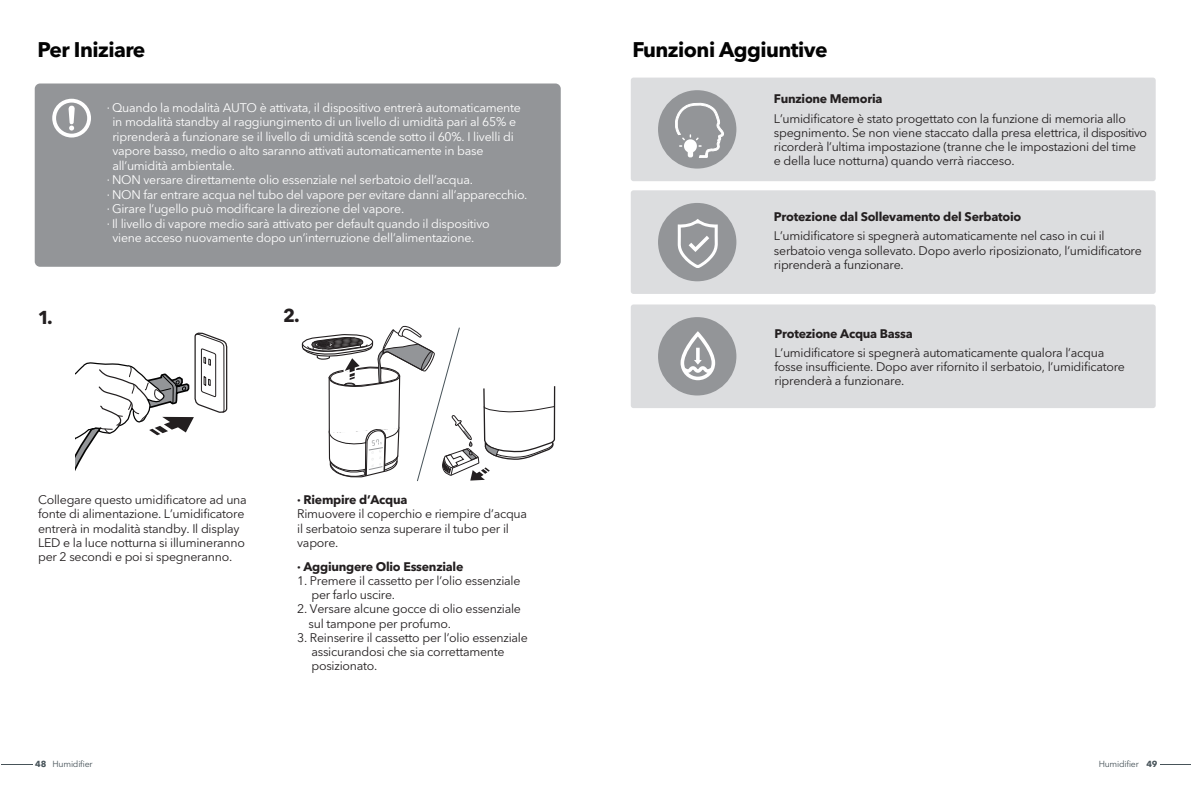
<style>
.page{position:relative;width:1191px;height:794px;background:#fff}
.page>*{position:absolute;margin:0;border:0;box-sizing:border-box;transform-origin:0 0}
.t1{font:700 21px "Avenir Next LT Pro";letter-spacing:-.025em;color:#030303}
.t2{font:700 18.55px "Avenir Next LT Pro";color:#231f20}
.t3{font:12.42px/14.2px "Avenir Next LT Pro";letter-spacing:-.02em;color:#231f20}
.t4{font:12.42px "Avenir Next LT Pro";letter-spacing:-.02em;color:#fff}
.t5{font:700 12.42px "Avenir Next LT Pro";letter-spacing:-.02em;color:#231f20}
.t6{font:8.75px "Avenir Next LT Pro";letter-spacing:-.025em;color:#475359}
.s1{font-weight:700}
</style>
<div class="page">
<div style="left:35px;top:83px;width:526px;height:184px;background:#939598;border-radius:5px"></div>
<svg style="left:52px;top:99px;width:39px;height:38px"></svg>
<svg style="left:75px;top:332px;width:153px;height:139px"></svg>
<svg style="left:301px;top:266px;width:255px;height:216px"></svg>
<div style="left:631px;top:78px;width:524px;height:103px;background:#dcdddf;border-radius:3px"></div>
<div style="left:658px;top:90px;width:78px;height:79px;background:#939598;border-radius:50%"></div>
<svg style="left:675px;top:102px;width:49px;height:56px"></svg>
<div style="left:631px;top:190px;width:524px;height:104px;background:#dcdddf;border-radius:3px"></div>
<div style="left:658px;top:203px;width:78px;height:78px;background:#939598;border-radius:50%"></div>
<svg style="left:677px;top:219px;width:41px;height:49px"></svg>
<div style="left:631px;top:304px;width:524px;height:104px;background:#dcdddf;border-radius:3px"></div>
<div style="left:658px;top:317px;width:78px;height:78px;background:#939598;border-radius:50%"></div>
<svg style="left:680px;top:331px;width:35px;height:49px"></svg>
<hr style="left:1px;top:764px;width:31px;height:1px;background:#475359">
<hr style="left:1160px;top:764px;width:31px;height:1px;background:#475359">
<h1 class="t1" style="left:37px;top:37px;width:109px">Per Iniziare</h1>
<h1 class="t1" style="left:632px;top:37px;width:197px">Funzioni Aggiuntive</h1>
<p class="t4" style="left:107px;top:100px;width:416px">· Quando la modalità AUTO è attivata, il dispositivo entrerà automaticamente</p>
<p class="t4" style="left:112px;top:114px;width:405px">in modalità standby al raggiungimento di un livello di umidità pari al 65% e</p>
<p class="t4" style="left:112px;top:129px;width:403px">riprenderà a funzionare se il livello di umidità scende sotto il 60%. I livelli di</p>
<p class="t4" style="left:112px;top:143px;width:372px">vapore basso, medio o alto saranno attivati automaticamente in base</p>
<p class="t4" style="left:112px;top:158px;width:124px">all’umidità ambientale.</p>
<p class="t4" style="left:107px;top:172px;width:368px">· NON versare direttamente olio essenziale nel serbatoio dell’acqua.</p>
<p class="t4" style="left:107px;top:187px;width:422px">· NON far entrare acqua nel tubo del vapore per evitare danni all’apparecchio.</p>
<p class="t4" style="left:107px;top:201px;width:299px">· Girare l’ugello può modificare la direzione del vapore.</p>
<p class="t4" style="left:107px;top:216px;width:384px">· Il livello di vapore medio sarà attivato per default quando il dispositivo</p>
<p class="t4" style="left:112px;top:230px;width:363px">viene acceso nuovamente dopo un’interruzione dell’alimentazione.</p>
<h2 class="t2" style="left:38px;top:306px;width:16px">1.</h2>
<h2 class="t2" style="left:283px;top:304px;width:18px">2.</h2>
<p class="t3" style="left:38px;top:492px;width:210px">Collegare questo umidificatore ad una fonte di alimentazione. L’umidificatore entrerà in modalità standby. Il display LED e la luce notturna si illumineranno per 2 secondi e poi si spegneranno.</p>
<p class="t5" style="left:297px;top:492px;width:112px">· Riempire d’Acqua</p>
<p class="t3" style="left:297px;top:507px;width:231px">Rimuovere il coperchio e riempire d’acqua il serbatoio senza superare il tubo per il vapore.</p>
<p class="t5" style="left:297px;top:559px;width:168px">· Aggiungere Olio Essenziale</p>
<p class="t3" style="left:311px;top:573px;width:210px;text-indent:-14px">1. Premere il cassetto per l’olio essenziale per farlo uscire.</p>
<p class="t3" style="left:308px;top:602px;width:214px;text-indent:-11px">2. Versare alcune gocce di olio essenziale sul tampone per profumo.</p>
<p class="t3" style="left:311px;top:630px;width:218px;text-indent:-14px">3. Reinserire il cassetto per l’olio essenziale assicurandosi che sia correttamente posizionato.</p>
<p class="t5" style="left:774px;top:91px;width:110px">Funzione Memoria</p>
<p class="t3" style="left:774px;top:111px;width:375px">L’umidificatore è stato progettato con la funzione di memoria allo spegnimento. Se non viene staccato dalla presa elettrica, il dispositivo ricorderà l’ultima impostazione (tranne che le impostazioni del time<br>e della luce notturna) quando verrà riacceso.</p>
<p class="t5" style="left:774px;top:209px;width:249px">Protezione dal Sollevamento del Serbatoio</p>
<p class="t3" style="left:774px;top:229px;width:369px">L’umidificatore si spegnerà automaticamente nel caso in cui il serbatoio venga sollevato. Dopo averlo riposizionato, l’umidificatore riprenderà a funzionare.</p>
<p class="t5" style="left:774px;top:325px;width:140px">Protezione Acqua Bassa</p>
<p class="t3" style="left:774px;top:345px;width:352px">L’umidificatore si spegnerà automaticamente qualora l’acqua fosse insufficiente. Dopo aver rifornito il serbatoio, l’umidificatore riprenderà a funzionare.</p>
<p class="t6" style="left:35px;top:759px;width:59px"><span class="s1">48</span> Humidifier</p>
<p class="t6" style="left:1098px;top:759px;width:60px">Humidifier <span class="s1">49</span></p>
</div>
